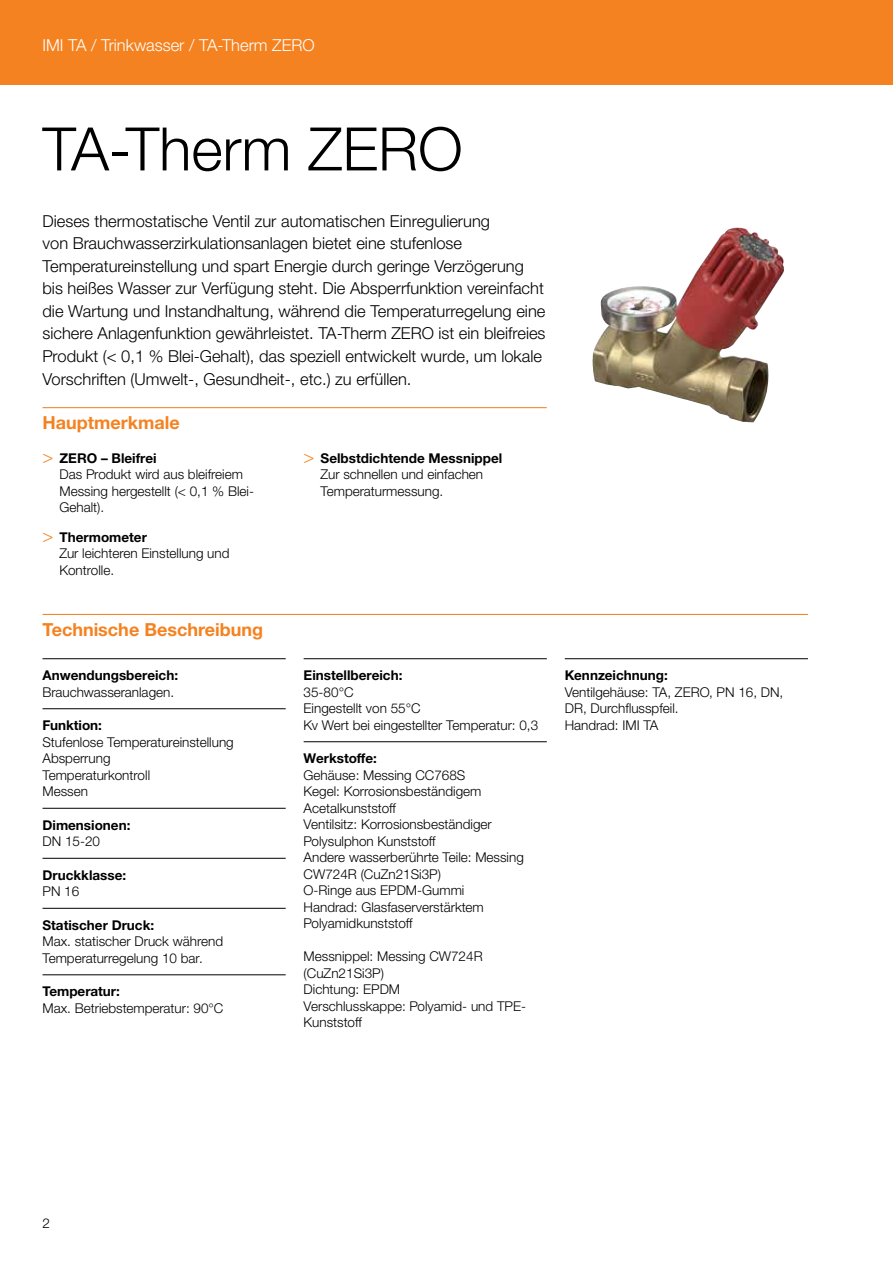
<style>
.page{position:relative;width:893px;height:1263px;background:#fff}
.page>*{position:absolute;margin:0;border:0;box-sizing:border-box;transform-origin:0 0}
.t1{font:300 60px "Helvetica Neue LTW1 G";color:#000}
.t2{font:700 18px "Helvetica Neue LTW1 G";color:#f58220}
.t3{font:300 16.5px/22.5px "Helvetica Neue LTW1 G";color:#000}
.t4{font:300 16.5px "Helvetica Neue LTW1 G";color:#fff}
.t5{font:300 13.5px/16.5px "Helvetica Neue LTW1 G";color:#000}
.t6{font:700 13.5px "Helvetica Neue LTW1 G";color:#000}
.s1{font-family:"Helvetica Neue LT Std";font-size:18px;color:#f58220}
.s2{font-weight:700}
</style>
<div class="page">
<div style="left:0;top:0;width:893px;height:85px;background:#f58220"></div>
<hr style="left:43px;top:407px;width:504px;height:1px;background:#f58220">
<hr style="left:43px;top:614px;width:765px;height:1px;background:#f58220">
<hr style="left:43px;top:658px;width:243px;height:1px;background:#000">
<hr style="left:43px;top:708px;width:243px;height:1px;background:#000">
<hr style="left:43px;top:808px;width:243px;height:1px;background:#000">
<hr style="left:43px;top:858px;width:243px;height:1px;background:#000">
<hr style="left:43px;top:908px;width:243px;height:1px;background:#000">
<hr style="left:43px;top:974px;width:243px;height:1px;background:#000">
<hr style="left:304px;top:658px;width:243px;height:1px;background:#000">
<hr style="left:304px;top:741px;width:243px;height:1px;background:#000">
<hr style="left:565px;top:658px;width:243px;height:1px;background:#000">
<img style="left:592px;top:230px;width:192px;height:192px">
<p class="t4" style="left:43px;top:35px;width:274px">IMI TA / Trinkwasser / TA-Therm ZERO</p>
<h1 class="t1" style="left:43px;top:112px;width:422px">TA-Therm ZERO</h1>
<p class="t3" style="left:43px;top:210px;width:505px">Dieses thermostatische Ventil zur automatischen Einregulierung<br>von Brauchwasserzirkulationsanlagen bietet eine stufenlose Temperatureinstellung und spart Energie durch geringe Verzögerung bis heißes Wasser zur Verfügung steht. Die Absperrfunktion vereinfacht die Wartung und Instandhaltung, während die Temperaturregelung eine sichere Anlagenfunktion gewährleistet. TA-Therm ZERO ist ein bleifreies Produkt (&lt; 0,1 % Blei-Gehalt), das speziell entwickelt wurde, um lokale Vorschriften (Umwelt-, Gesundheit-, etc.) zu erfüllen.</p>
<h2 class="t2" style="left:43px;top:412px;width:139px">Hauptmerkmale</h2>
<p class="t5" style="left:60px;top:450px;width:196px;text-indent:-17px"><span class="s1">&gt;</span> <span class="s2">ZERO – Bleifrei<br></span>Das Produkt wird aus bleifreiem<br>Messing hergestellt (&lt; 0,1 % Blei-<br>Gehalt).</p>
<p class="t5" style="left:60px;top:529px;width:171px;text-indent:-17px"><span class="s1">&gt;</span> <span class="s2">Thermometer<br></span>Zur leichteren Einstellung und<br>Kontrolle.</p>
<p class="t5" style="left:321px;top:450px;width:183px;text-indent:-17px"><span class="s1">&gt;</span> <span class="s2">Selbstdichtende Messnippel<br></span>Zur schnellen und einfachen<br>Temperaturmessung.</p>
<h2 class="t2" style="left:43px;top:619px;width:222px">Technische Beschreibung</h2>
<p class="t6" style="left:43px;top:667px;width:137px">Anwendungsbereich:</p>
<p class="t5" style="left:43px;top:684px;width:133px">Brauchwasseranlagen.</p>
<p class="t6" style="left:43px;top:717px;width:61px">Funktion:</p>
<p class="t5" style="left:43px;top:734px;width:193px">Stufenlose Temperatureinstellung<br>Absperrung<br>Temperaturkontroll<br>Messen</p>
<p class="t6" style="left:43px;top:817px;width:89px">Dimensionen:</p>
<p class="t5" style="left:43px;top:833px;width:59px">DN 15-20</p>
<p class="t6" style="left:43px;top:867px;width:85px">Druckklasse:</p>
<p class="t5" style="left:43px;top:883px;width:38px">PN 16</p>
<p class="t6" style="left:43px;top:917px;width:113px">Statischer Druck:</p>
<p class="t5" style="left:43px;top:933px;width:182px">Max. statischer Druck während<br>Temperaturregelung 10 bar.</p>
<p class="t6" style="left:43px;top:983px;width:79px">Temperatur:</p>
<p class="t5" style="left:43px;top:1000px;width:182px">Max. Betriebstemperatur: 90°C</p>
<p class="t6" style="left:304px;top:667px;width:100px">Einstellbereich:</p>
<p class="t5" style="left:304px;top:684px;width:236px">35-80°C<br>Eingestellt von 55°C<br>Kv Wert bei eingestellter Temperatur: 0,3</p>
<p class="t6" style="left:304px;top:750px;width:75px">Werkstoffe:</p>
<p class="t5" style="left:304px;top:767px;width:222px">Gehäuse: Messing CC768S<br>Kegel: Korrosionsbeständigem<br>Acetalkunststoff<br>Ventilsitz: Korrosionsbeständiger<br>Polysulphon Kunststoff<br>Andere wasserberührte Teile: Messing<br>CW724R (CuZn21Si3P)<br>O-Ringe aus EPDM-Gummi<br>Handrad: Glasfaserverstärktem<br>Polyamidkunststoff</p>
<p class="t5" style="left:304px;top:948px;width:224px">Messnippel: Messing CW724R (CuZn21Si3P)<br>Dichtung: EPDM<br>Verschlusskappe: Polyamid- und TPE-<br>Kunststoff</p>
<p class="t6" style="left:565px;top:667px;width:105px">Kennzeichnung:</p>
<p class="t5" style="left:565px;top:684px;width:220px">Ventilgehäuse: TA, ZERO, PN 16, DN,<br>DR, Durchflusspfeil.<br>Handrad: IMI TA</p>
<p class="t5" style="left:43px;top:1215px;width:9px">2</p>
</div>
